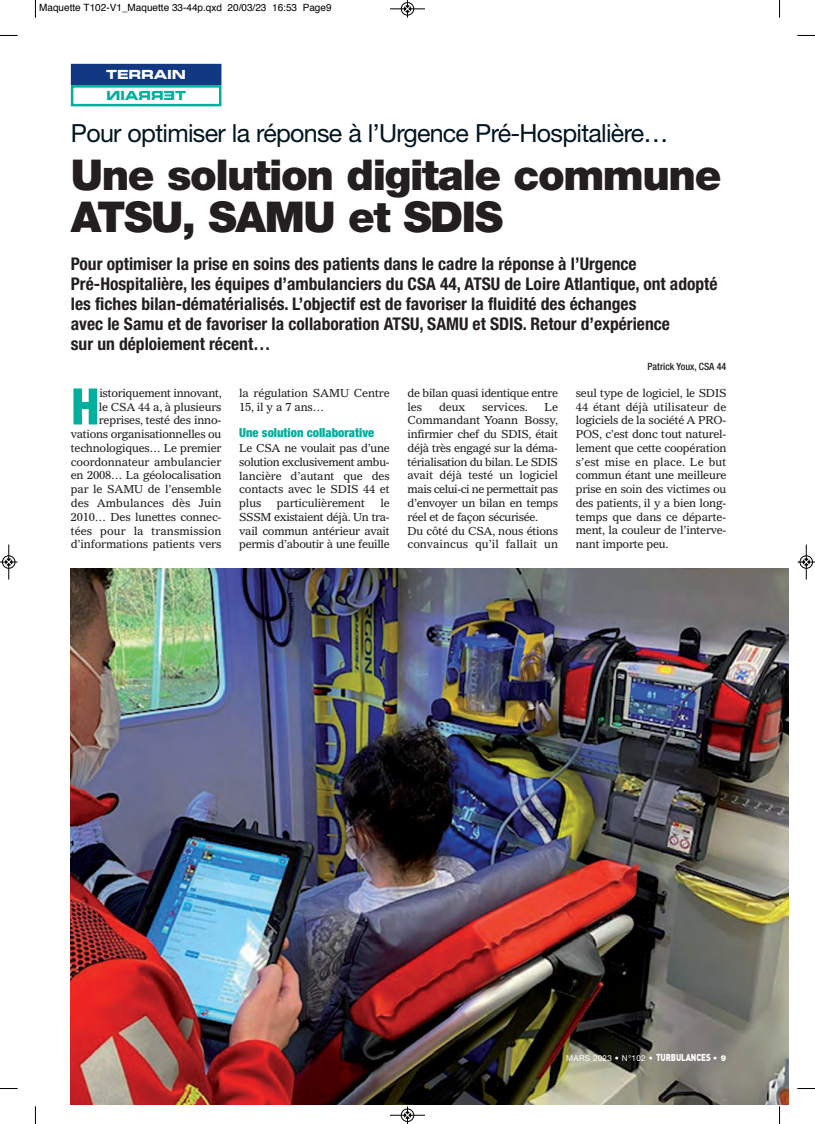
<style>
.page{position:relative;width:815px;height:1124px;background:#fff}
.page>*{position:absolute;margin:0;border:0;box-sizing:border-box;transform-origin:0 0}
.t1{font:800 condensed 50.38px "Helvetica Neue LT Std";color:#00af9d}
.t2{font:900 42.5px/42.5px "Helvetica Neue LT Std";letter-spacing:-.035em;color:#231f20}
.t3{font:25px "Helvetica Neue LT Std";letter-spacing:-.03em;color:#001522}
.t4{font:700 condensed 17.5px/20px "Helvetica Neue LT Std";color:#231f20}
.t5{font:900 condensed 12.5px "Helvetica Neue LT Std";color:#00af9d}
.t6{font:700 expanded 12.5px "Square 721 BT";letter-spacing:-.01em;color:#fff}
.t7{font:11.25px/13.8px "Gazette LT Std";letter-spacing:-.02em;color:#231f20}
.t8{font:10px "Helvetica";color:#000}
.t9{font:500 condensed 10px "Helvetica Neue LT Std";color:#231f20}
.t10{font:8.12px "Helvetica Neue LT Std";letter-spacing:.035em;color:#fff}
.s1{font-weight:900}
.s2{font-family:"DIN";font-weight:900;font-size:10px}
</style>
<div class="page">
<div style="left:73px;top:66px;width:146px;height:17px;background:#113880"></div>
<div style="left:71px;top:64px;width:150px;height:21px;border:2px solid #113880"></div>
<div style="left:71px;top:85px;width:150px;height:21px;border:2px solid #00af9d"></div>
<img style="left:71px;top:568px;width:717px;height:535px">
<svg style="left:35px;top:0;width:1px;height:18px"></svg>
<svg style="left:0;top:35px;width:18px;height:1px"></svg>
<svg style="left:779px;top:0;width:1px;height:18px"></svg>
<svg style="left:797px;top:35px;width:18px;height:1px"></svg>
<svg style="left:35px;top:1106px;width:1px;height:17px"></svg>
<svg style="left:0;top:1088px;width:18px;height:1px"></svg>
<svg style="left:779px;top:1106px;width:1px;height:17px"></svg>
<svg style="left:797px;top:1088px;width:18px;height:1px"></svg>
<div style="left:401px;top:2px;width:13px;height:14px;border:1px solid #fff;border-radius:50%"></div>
<hr style="left:390px;top:9px;width:35px;height:1px;background:#000">
<div style="left:401px;top:2px;width:13px;height:13px;border:1px solid #000;border-radius:50%"></div>
<svg style="left:404px;top:0;width:7px;height:18px"></svg>
<hr style="left:390px;top:1114px;width:35px;height:1px;background:#000">
<div style="left:401px;top:1108px;width:13px;height:13px;border:1px solid #000;border-radius:50%"></div>
<svg style="left:404px;top:1106px;width:7px;height:17px"></svg>
<hr style="left:9px;top:544px;width:1px;height:35px;background:#000">
<div style="left:2px;top:555px;width:13px;height:13px;border:1px solid #000;border-radius:50%"></div>
<svg style="left:0;top:558px;width:18px;height:7px"></svg>
<hr style="left:806px;top:544px;width:1px;height:35px;background:#000">
<div style="left:800px;top:555px;width:13px;height:13px;border:1px solid #000;border-radius:50%"></div>
<svg style="left:798px;top:558px;width:17px;height:7px"></svg>
<p class="t8" style="left:39px;top:4px;width:294px">Maquette T102-V1_Maquette 33-44p.qxd 20/03/23 16:53 Page9</p>
<p class="t6" style="left:106px;top:70px;width:81px">TERRAIN</p>
<h3 class="t3" style="left:71px;top:124px;width:599px">Pour optimiser la réponse à l’Urgence Pré-Hospitalière…</h3>
<h2 class="t2" style="left:71px;top:157px;width:652px">Une solution digitale commune<br>ATSU, SAMU et SDIS</h2>
<p class="t4" style="left:71px;top:255px;width:648px">pour optimiser la prise en soins des patients dans le cadre la réponse à l’urgence pré-Hospitalière, les équipes d’ambulanciers du Csa 44, aTsu de loire atlantique, ont adopté les fiches bilan-dématérialisés. l’objectif est de favoriser la fluidité des échanges<br>avec le samu et de favoriser la collaboration aTsu, samu et sdis. retour d’expérience<br>sur un déploiement récent…</p>
<p class="t9" style="left:648px;top:363px;width:80px">Patrick Youx, CSA 44</p>
<p class="t7" style="left:71px;top:387px;width:153px;text-align:right">istoriquement innovant,<br>le CSA 44 a, à plusieurs reprises, testé des inno&shy;vations organisationnelles ou technologiques… Le premier coordonnateur ambulancier en 2008… La géolocalisation par le SAMU de l’ensemble des Ambulances dès Juin<br>2010… Des lunettes connec&shy;tées pour la transmission d’informations patients vers</p>
<p class="t7" style="left:239px;top:387px;width:152px">la régulation SAMU Centre<br>15, il y a 7 ans…</p>
<h1 class="t1" style="left:71px;top:388px;width:30px">H</h1>
<p class="t5" style="left:239px;top:428px;width:136px">Une solution collaborative</p>
<p class="t7" style="left:239px;top:442px;width:152px;text-align:justify">Le CSA ne voulait pas d’une solution exclusivement ambu&shy;lancière d’autant que des contacts avec le SDIS 44 et plus</p>
<p class="t7" style="left:277px;top:497px;width:90px">particulièrement</p>
<p class="t7" style="left:239px;top:497px;width:152px;text-align:justify;text-indent:141px">le SSSM existaient déjà. Un tra&shy;vail commun antérieur avait permis d’aboutir à une feuille</p>
<p class="t7" style="left:407px;top:387px;width:152px">de bilan quasi identique entre les</p>
<p class="t7" style="left:439px;top:401px;width:28px">deux</p>
<p class="t7" style="left:482px;top:401px;width:47px">services.</p>
<p class="t7" style="left:407px;top:401px;width:152px;text-indent:137px">Le<br>Commandant Yoann Bossy, infirmier chef du SDIS, était déjà très engagé sur la déma&shy;térialisation du bilan. Le SDIS avait déjà testé un logiciel mais celui-ci ne permettait pas d’envoyer un bilan en temps réel et de façon sécurisée.<br>Du côté du CSA, nous étions convaincus qu’il fallait un</p>
<p class="t7" style="left:576px;top:387px;width:152px;text-align:justify">seul type de logiciel, le SDIS 44 étant déjà utilisateur de logiciels de la société A PRO-POS, c’est donc tout naturel&shy;lement que cette coopération s’est mise en place. Le but commun étant une meilleure prise en soin des victimes ou des patients, il y a bien long&shy;temps que dans ce départe&shy;ment, la couleur de l’interve&shy;nant importe peu.</p>
<p class="t10" style="left:566px;top:1055px;width:162px">MARS 2023 • N°102 <span class="s1">•</span> <span class="s2">TURBULANCES</span> <span class="s1">• 9</span></p>
</div>
